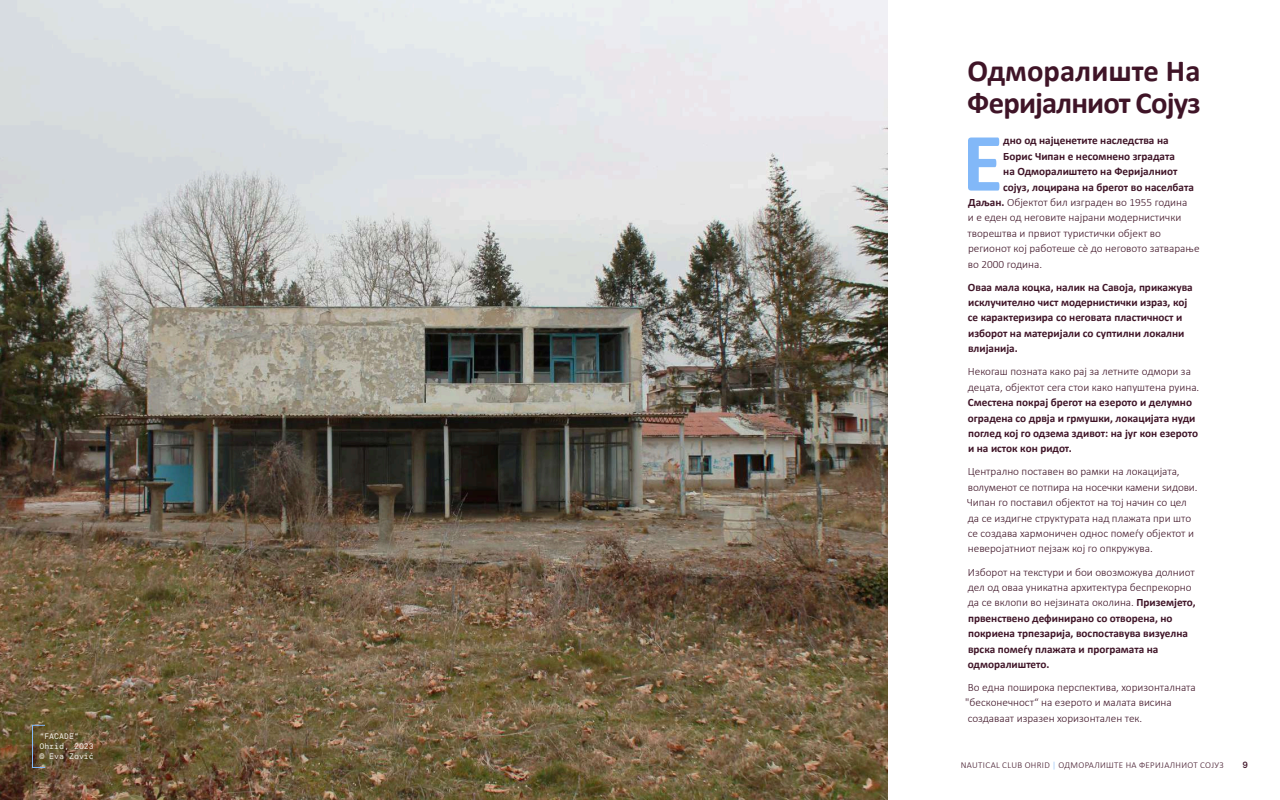
<style>
.page{position:relative;width:1280px;height:800px;background:#fff}
.page>*{position:absolute;margin:0;border:0;box-sizing:border-box;transform-origin:0 0}
.t1{font:700 84px "Calibri";color:#82b8f8}
.t2{font:700 30.7px/31.9px "Calibri";letter-spacing:-.025em;color:#3f1427}
.t3{font:700 11.2px/15.4px "Calibri";color:#3f1427}
.t4{font:300 11.2px/15.4px "Calibri";color:#3f1427}
.t5{font:300 9px "Calibri";letter-spacing:.04em;color:#3f1427}
.t6{font:500 9px "Basier Square Mono";color:#3f1427}
.t7{font:8px/10px "Basier Square Mono";color:#f5f4ee}
.s1{font-weight:700}
.s2{font-weight:300}
.s3{color:#82b8f8}
</style>
<div class="page">
<img style="left:0;top:0;width:888px;height:800px">
<div style="left:32px;top:725px;width:13px;height:43px;border:1px solid #82b8f8"></div>
<p class="t7" style="left:39px;top:732px;width:56px">“FACADE”<br>Ohrid, 2023 © Eva Zović</p>
<h2 class="t2" style="left:967px;top:55px;width:235px">Одморалиште На<br>Феријалниот Сојуз</h2>
<h1 class="t1" style="left:962px;top:103px;width:42px">Е</h1>
<p class="t3" style="left:1003px;top:133px;width:167px">дно од најценетите наследства на</p>
<p class="t3" style="left:1003px;top:148px;width:173px">Борис Чипан е несомнено зградата</p>
<p class="t3" style="left:1003px;top:164px;width:176px">на Одморалиштето на Феријалниот</p>
<p class="t3" style="left:1003px;top:179px;width:192px">сојуз, лоцирана на брегот во населбата</p>
<p class="t4" style="left:968px;top:194px;width:221px"><span class="s1">Даљан.</span> Објектот бил изграден во 1955 година</p>
<p class="t4" style="left:968px;top:210px;width:215px">и е еден од неговите најрани модернистички</p>
<p class="t4" style="left:967px;top:225px;width:195px">творештва и првиот туристички објект во</p>
<p class="t4" style="left:968px;top:241px;width:233px">регионот кој работеше сѐ до неговото затварање</p>
<p class="t4" style="left:968px;top:256px;width:76px">во 2000 година.</p>
<p class="t3" style="left:968px;top:279px;width:226px">Оваа мала коцка, налик на Савоја, прикажува исклучително чист модернистички израз, кој се карактеризира со неговата пластичност и изборот на материјали со суптилни локални влијанија.</p>
<p class="t4" style="left:968px;top:364px;width:233px">Некогаш позната како рај за летните одмори за децата, објектот сега стои како напуштена руина.</p>
<p class="t3" style="left:968px;top:395px;width:232px">Сместена покрај брегот на езерото и делумно оградена со дрвја и грмушки, локацијата нуди поглед кој го одзема здивот: на југ кон езерото и на исток кон ридот.</p>
<p class="t4" style="left:967px;top:464px;width:232px">Централно поставен во рамки на локацијата, волуменот се потпира на носечки камени ѕидови.<br>Чипан го поставил објектот на тој начин со цел да се издигне структурата над плажата при што се создава хармоничен однос помеѓу објектот и неверојатниот пејзаж кој го опкружува.</p>
<p class="t3" style="left:968px;top:564px;width:229px"><span class="s2">Изборот на текстури и бои овозможува долниот дел од оваа уникатна архитектура беспрекорно да се вклопи во нејзината околина.</span> Приземјето, првенствено дефинирано со отворена, но покриена трпезарија, воспоставува визуелна врска помеѓу плажата и програмата на одморалиштето.</p>
<p class="t4" style="left:965px;top:680px;width:232px">Во една поширока перспектива, хоризонталната "бесконечност“ на езерото и малата висина создаваат изразен хоризонтален тек.</p>
<p class="t5" style="left:961px;top:759px;width:264px">NAUTICAL CLUB OHRID <span class="s3">|</span> ОДМОРАЛИШТЕ НА ФЕРИЈАЛНИОТ СОЈУЗ</p>
<p class="t6" style="left:1242px;top:759px;width:7px">9</p>
</div>
